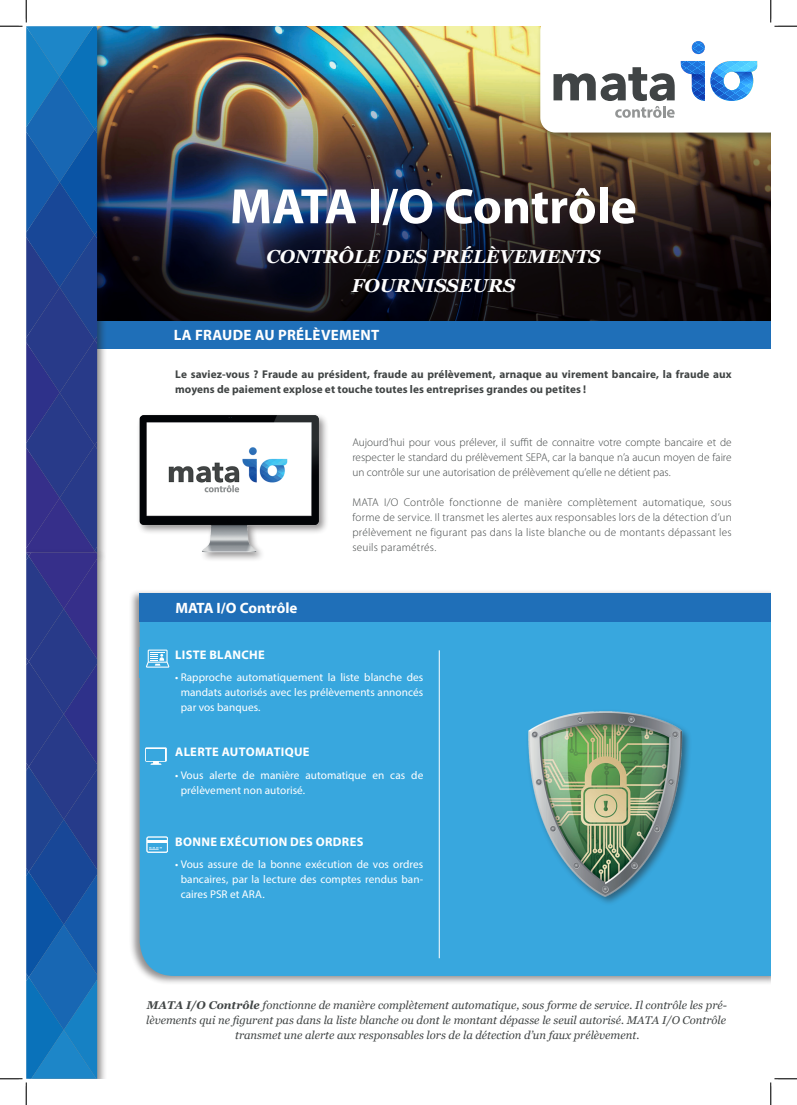
<style>
.page{position:relative;width:797px;height:1105px;background:#fff}
.page>*{position:absolute;margin:0;border:0;box-sizing:border-box;transform-origin:0 0}
.t1{font:700 50px "Myriad Pro";letter-spacing:-.005em;color:#fff}
.t2{font:italic 700 18.75px/28.8px "Georgia";color:#fff;text-align:center}
.t3{font:700 15px "Myriad Pro";letter-spacing:.02em;color:#fff}
.t4{font:700 15px "Myriad Pro";letter-spacing:-.005em;color:#fff}
.t5{font:700 12.5px "Myriad Pro";letter-spacing:.025em;color:#fff}
.t6{font:300 11.25px/15px "Myriad Pro";letter-spacing:.01em;color:#414545;text-align:justify}
.t7{font:italic 11.25px/15px "Georgia";color:#414545;text-align:center}
.t8{font:11.25px/15px "Myriad Pro";letter-spacing:.005em;color:#fff;text-align:justify}
.t9{font:700 11.25px/15px "Myriad Pro";letter-spacing:.01em;color:#414545}
.s1{font-weight:700}
</style>
<div class="page">
<div style="left:97px;top:320px;width:673px;height:29px;background:#1f6fb8"></div>
<div style="left:136px;top:412px;width:193px;height:150px;background:#231f20;opacity:.5"></div>
<img style="left:136px;top:412px;width:186px;height:140px">
<div style="left:128px;top:589px;width:642px;height:396px;background:#231f20;opacity:.5"></div>
<div style="left:140px;top:622px;width:630px;height:354px;background:#38a7de"></div>
<div style="left:140px;top:593px;width:630px;height:29px;background:#1f6fb8"></div>
<hr style="left:439px;top:650px;width:1px;height:308px;background:#fff">
<div style="left:26px;top:26px;width:82px;height:537px;background:#231f20;opacity:.5"></div>
<div style="left:26px;top:549px;width:82px;height:530px;background:#231f20;opacity:.5"></div>
<img style="left:511px;top:691px;width:187px;height:226px">
<img style="left:97px;top:26px;width:673px;height:294px">
<div style="left:537px;top:26px;width:233px;height:117px;background:#231f20;opacity:.5"></div>
<svg style="left:145px;top:747px;width:22px;height:18px"></svg>
<div style="left:147px;top:749px;width:18px;height:11px;background:#38a7de"></div>
<svg style="left:147px;top:837px;width:21px;height:15px"></svg>
<hr style="left:148px;top:840px;width:19px;height:3px;background:#fff">
<div style="left:140px;top:647px;width:31px;height:30px;background:#38a7de"></div>
<svg style="left:146px;top:650px;width:23px;height:18px"></svg>
<svg style="left:0;top:0;width:97px;height:1105px"></svg>
<svg style="left:540px;top:0;width:257px;height:133px"></svg>
<svg style="left:770px;top:1078px;width:27px;height:27px"></svg>
<h1 class="t1" style="left:230px;top:174px;width:408px">MATA I/O Contrôle</h1>
<h2 class="t2" style="left:266px;top:241px;width:336px">CONTRÔLE DES PRÉLÈVEMENTS<br>FOURNISSEURS</h2>
<h3 class="t3" style="left:174px;top:325px;width:207px">LA FRAUDE AU PRÉLÈVEMENT</h3>
<p class="t9" style="left:175px;top:367px;width:558px">Le saviez-vous ? Fraude au président, fraude au prélèvement, arnaque au virement bancaire, la fraude aux moyens de paiement explose et touche toutes les entreprises grandes ou petites !</p>
<h3 class="t4" style="left:175px;top:598px;width:124px">MATA I/O Contrôle</h3>
<p class="t6" style="left:352px;top:434px;width:381px">Aujourd’hui pour vous prélever, il suffit de connaitre votre compte bancaire et de respecter le standard du prélèvement SEPA, car la banque n’a aucun moyen de faire un contrôle sur une autorisation de prélèvement qu’elle ne détient pas.</p>
<p class="t6" style="left:352px;top:494px;width:381px">MATA I/O Contrôle fonctionne de manière complètement automatique, sous forme de service. Il transmet les alertes aux responsables lors de la détection d’un prélèvement ne figurant pas dans la liste blanche ou de montants dépassant les seuils paramétrés.</p>
<p class="t5" style="left:175px;top:647px;width:91px">LISTE BLANCHE</p>
<p class="t8" style="left:181px;top:670px;width:244px;text-indent:-6px">• Rapproche automatiquement la liste blanche des mandats autorisés avec les prélèvements annoncés par vos banques.</p>
<p class="t5" style="left:175px;top:744px;width:136px">ALERTE AUTOMATIQUE</p>
<p class="t8" style="left:181px;top:767px;width:244px;text-indent:-6px">• Vous alerte de manière automatique en cas de prélèvement non autorisé.</p>
<p class="t5" style="left:175px;top:833px;width:190px">BONNE EXÉCUTION DES ORDRES</p>
<p class="t8" style="left:181px;top:856px;width:244px;text-indent:-6px">• Vous assure de la bonne exécution de vos ordres bancaires, par la lecture des comptes rendus ban&shy;caires PSR et ARA.</p>
<p class="t7" style="left:146px;top:997px;width:582px"><span class="s1">MATA I/O Contrôle</span> fonctionne de manière complètement automatique, sous forme de service. Il contrôle les pré&shy;lèvements qui ne figurent pas dans la liste blanche ou dont le montant dépasse le seuil autorisé. MATA I/O Contrôle transmet une alerte aux responsables lors de la détection d’un faux prélèvement.</p>
</div>
